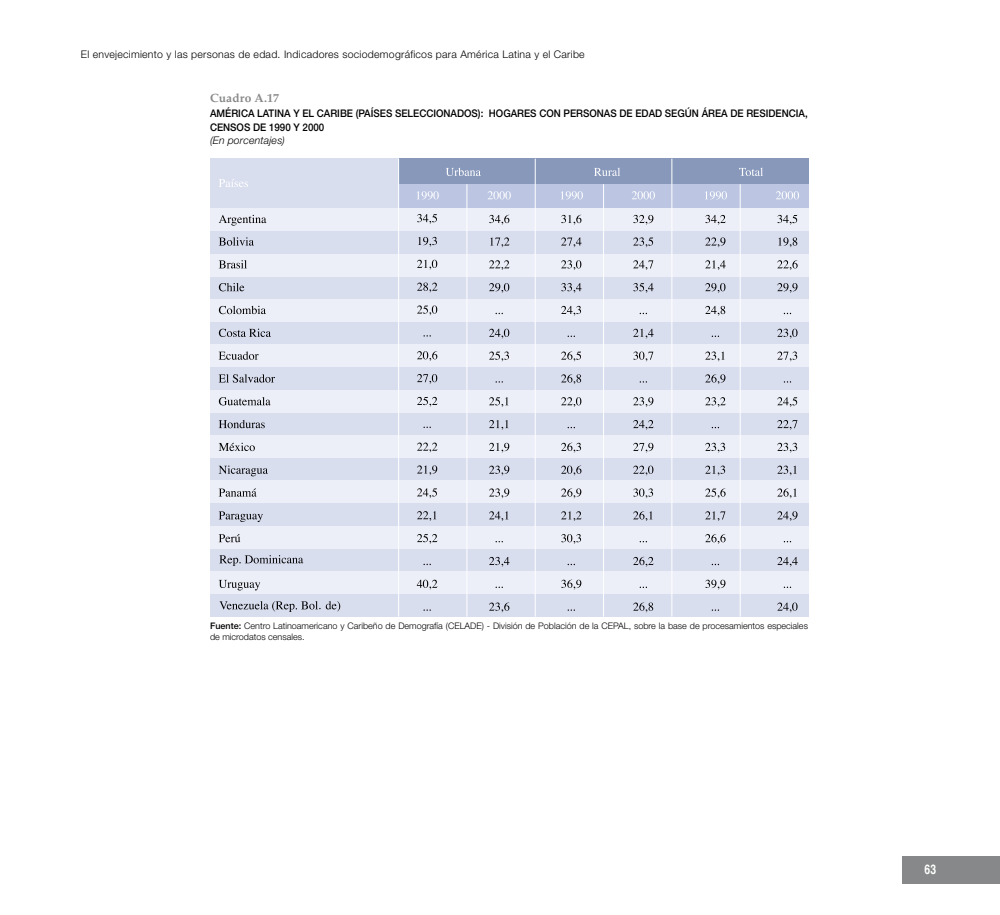
<style>
.page{position:relative;width:1000px;height:915px;background:#fff}
.page>*{position:absolute;margin:0;border:0;box-sizing:border-box;transform-origin:0 0}
.t1{font:700 condensed 13.2px "Helvetica";color:#fff;scale:.96 1}
.t2{font:700 12px "Palatino LT Std";letter-spacing:.01em;color:#878889}
.t3{font:500 10.5px "Helvetica Neue LT Std";color:#000;scale:.93 1}
.t4{font:300 10.5px "Helvetica Neue LT Std";letter-spacing:.025em;color:#000}
.t5{font:italic 300 10.5px "Helvetica Neue LT Std";letter-spacing:.02em;color:#000}
.t6{font:300 9px/10.8px "Helvetica Neue LT Std";color:#000}
.s1{font-weight:500}
</style>
<div class="page">
<div style="left:901px;top:855px;width:98px;height:28px;background:#878889"></div>
<div style="left:210px;top:159px;width:188px;height:55px;background:#d9deef"></div>
<div style="left:398px;top:159px;width:410px;height:55px;background:#8898bb"></div>
<div style="left:398px;top:184px;width:410px;height:25px;background:#bcc6e2"></div>
<div style="left:210px;top:231px;width:598px;height:23px;background:#d9deef"></div>
<div style="left:210px;top:208px;width:598px;height:23px;background:#eceff7"></div>
<div style="left:210px;top:276px;width:598px;height:23px;background:#d9deef"></div>
<div style="left:210px;top:254px;width:598px;height:22px;background:#eceff7"></div>
<div style="left:210px;top:321px;width:598px;height:23px;background:#d9deef"></div>
<div style="left:210px;top:299px;width:598px;height:22px;background:#eceff7"></div>
<div style="left:210px;top:367px;width:598px;height:23px;background:#d9deef"></div>
<div style="left:210px;top:344px;width:598px;height:23px;background:#eceff7"></div>
<div style="left:210px;top:412px;width:598px;height:23px;background:#d9deef"></div>
<div style="left:210px;top:390px;width:598px;height:22px;background:#eceff7"></div>
<div style="left:210px;top:457px;width:598px;height:23px;background:#d9deef"></div>
<div style="left:210px;top:435px;width:598px;height:22px;background:#eceff7"></div>
<div style="left:210px;top:503px;width:598px;height:22px;background:#d9deef"></div>
<div style="left:210px;top:480px;width:598px;height:23px;background:#eceff7"></div>
<div style="left:210px;top:548px;width:598px;height:23px;background:#d9deef"></div>
<div style="left:210px;top:525px;width:598px;height:23px;background:#eceff7"></div>
<div style="left:210px;top:593px;width:598px;height:23px;background:#d9deef"></div>
<div style="left:210px;top:571px;width:598px;height:22px;background:#eceff7"></div>
<svg style="left:446px;top:168px;width:34px;height:8px"></svg>
<svg style="left:594px;top:167px;width:26px;height:9px"></svg>
<svg style="left:739px;top:167px;width:24px;height:9px"></svg>
<svg style="left:219px;top:179px;width:29px;height:8px"></svg>
<svg style="left:417px;top:191px;width:21px;height:8px"></svg>
<svg style="left:488px;top:191px;width:22px;height:8px"></svg>
<svg style="left:561px;top:191px;width:21px;height:8px"></svg>
<svg style="left:632px;top:191px;width:22px;height:8px"></svg>
<svg style="left:705px;top:191px;width:21px;height:8px"></svg>
<svg style="left:776px;top:191px;width:22px;height:8px"></svg>
<svg style="left:219px;top:215px;width:47px;height:10px"></svg>
<svg style="left:417px;top:214px;width:20px;height:10px"></svg>
<svg style="left:489px;top:215px;width:20px;height:10px"></svg>
<svg style="left:561px;top:215px;width:20px;height:10px"></svg>
<svg style="left:633px;top:215px;width:20px;height:10px"></svg>
<svg style="left:705px;top:215px;width:20px;height:10px"></svg>
<svg style="left:777px;top:215px;width:20px;height:10px"></svg>
<svg style="left:219px;top:237px;width:35px;height:8px"></svg>
<svg style="left:418px;top:237px;width:19px;height:9px"></svg>
<svg style="left:490px;top:237px;width:19px;height:10px"></svg>
<svg style="left:561px;top:237px;width:20px;height:10px"></svg>
<svg style="left:633px;top:237px;width:20px;height:10px"></svg>
<svg style="left:705px;top:237px;width:20px;height:10px"></svg>
<svg style="left:778px;top:237px;width:19px;height:10px"></svg>
<svg style="left:219px;top:260px;width:28px;height:8px"></svg>
<svg style="left:417px;top:260px;width:20px;height:9px"></svg>
<svg style="left:489px;top:260px;width:20px;height:10px"></svg>
<svg style="left:561px;top:260px;width:20px;height:10px"></svg>
<svg style="left:633px;top:260px;width:20px;height:10px"></svg>
<svg style="left:705px;top:260px;width:20px;height:10px"></svg>
<svg style="left:777px;top:260px;width:20px;height:10px"></svg>
<svg style="left:219px;top:283px;width:25px;height:8px"></svg>
<svg style="left:417px;top:282px;width:20px;height:10px"></svg>
<svg style="left:489px;top:283px;width:20px;height:10px"></svg>
<svg style="left:561px;top:283px;width:20px;height:10px"></svg>
<svg style="left:633px;top:283px;width:20px;height:10px"></svg>
<svg style="left:705px;top:283px;width:20px;height:10px"></svg>
<svg style="left:777px;top:283px;width:20px;height:10px"></svg>
<svg style="left:219px;top:305px;width:47px;height:9px"></svg>
<svg style="left:417px;top:305px;width:20px;height:10px"></svg>
<svg style="left:561px;top:306px;width:20px;height:9px"></svg>
<svg style="left:705px;top:306px;width:20px;height:9px"></svg>
<svg style="left:219px;top:328px;width:52px;height:9px"></svg>
<svg style="left:489px;top:328px;width:20px;height:10px"></svg>
<svg style="left:567px;top:335px;width:8px;height:2px"></svg>
<svg style="left:633px;top:328px;width:20px;height:10px"></svg>
<svg style="left:777px;top:328px;width:20px;height:10px"></svg>
<svg style="left:219px;top:351px;width:39px;height:8px"></svg>
<svg style="left:417px;top:351px;width:20px;height:10px"></svg>
<svg style="left:489px;top:351px;width:20px;height:10px"></svg>
<svg style="left:561px;top:351px;width:20px;height:10px"></svg>
<svg style="left:633px;top:351px;width:20px;height:10px"></svg>
<svg style="left:705px;top:351px;width:19px;height:10px"></svg>
<svg style="left:777px;top:351px;width:20px;height:10px"></svg>
<svg style="left:219px;top:374px;width:56px;height:8px"></svg>
<svg style="left:417px;top:374px;width:20px;height:9px"></svg>
<svg style="left:561px;top:374px;width:20px;height:10px"></svg>
<svg style="left:705px;top:374px;width:20px;height:10px"></svg>
<svg style="left:219px;top:397px;width:51px;height:8px"></svg>
<svg style="left:417px;top:396px;width:20px;height:10px"></svg>
<svg style="left:489px;top:397px;width:19px;height:10px"></svg>
<svg style="left:561px;top:397px;width:20px;height:10px"></svg>
<svg style="left:633px;top:397px;width:20px;height:10px"></svg>
<svg style="left:705px;top:397px;width:20px;height:10px"></svg>
<svg style="left:777px;top:397px;width:20px;height:10px"></svg>
<svg style="left:219px;top:420px;width:46px;height:8px"></svg>
<svg style="left:423px;top:426px;width:8px;height:2px"></svg>
<svg style="left:489px;top:420px;width:19px;height:9px"></svg>
<svg style="left:633px;top:420px;width:20px;height:9px"></svg>
<svg style="left:777px;top:420px;width:20px;height:9px"></svg>
<svg style="left:219px;top:442px;width:36px;height:9px"></svg>
<svg style="left:417px;top:442px;width:20px;height:10px"></svg>
<svg style="left:489px;top:442px;width:20px;height:10px"></svg>
<svg style="left:561px;top:442px;width:20px;height:10px"></svg>
<svg style="left:633px;top:442px;width:20px;height:10px"></svg>
<svg style="left:705px;top:442px;width:20px;height:10px"></svg>
<svg style="left:777px;top:442px;width:20px;height:10px"></svg>
<svg style="left:219px;top:465px;width:49px;height:11px"></svg>
<svg style="left:417px;top:465px;width:20px;height:10px"></svg>
<svg style="left:489px;top:465px;width:20px;height:10px"></svg>
<svg style="left:561px;top:465px;width:20px;height:10px"></svg>
<svg style="left:633px;top:465px;width:20px;height:10px"></svg>
<svg style="left:705px;top:465px;width:20px;height:10px"></svg>
<svg style="left:777px;top:465px;width:19px;height:10px"></svg>
<svg style="left:219px;top:488px;width:37px;height:8px"></svg>
<svg style="left:417px;top:488px;width:20px;height:10px"></svg>
<svg style="left:489px;top:488px;width:20px;height:10px"></svg>
<svg style="left:561px;top:488px;width:20px;height:10px"></svg>
<svg style="left:633px;top:488px;width:20px;height:10px"></svg>
<svg style="left:705px;top:488px;width:20px;height:10px"></svg>
<svg style="left:777px;top:488px;width:19px;height:10px"></svg>
<svg style="left:219px;top:511px;width:44px;height:11px"></svg>
<svg style="left:417px;top:511px;width:19px;height:9px"></svg>
<svg style="left:489px;top:511px;width:19px;height:10px"></svg>
<svg style="left:561px;top:511px;width:20px;height:10px"></svg>
<svg style="left:633px;top:511px;width:19px;height:10px"></svg>
<svg style="left:705px;top:511px;width:20px;height:10px"></svg>
<svg style="left:777px;top:511px;width:20px;height:10px"></svg>
<svg style="left:219px;top:534px;width:21px;height:8px"></svg>
<svg style="left:417px;top:534px;width:20px;height:9px"></svg>
<svg style="left:561px;top:534px;width:20px;height:9px"></svg>
<svg style="left:705px;top:534px;width:20px;height:9px"></svg>
<svg style="left:423px;top:563px;width:8px;height:2px"></svg>
<svg style="left:489px;top:556px;width:20px;height:10px"></svg>
<svg style="left:633px;top:556px;width:20px;height:10px"></svg>
<svg style="left:777px;top:557px;width:20px;height:9px"></svg>
<svg style="left:219px;top:579px;width:41px;height:11px"></svg>
<svg style="left:417px;top:579px;width:20px;height:10px"></svg>
<svg style="left:561px;top:579px;width:20px;height:10px"></svg>
<svg style="left:705px;top:579px;width:20px;height:10px"></svg>
<svg style="left:489px;top:602px;width:20px;height:10px"></svg>
<svg style="left:633px;top:602px;width:20px;height:10px"></svg>
<svg style="left:777px;top:602px;width:20px;height:10px"></svg>
<hr style="left:739px;top:184px;width:1px;height:432px;background:#fff">
<hr style="left:671px;top:159px;width:1px;height:457px;background:#fff">
<hr style="left:603px;top:184px;width:1px;height:432px;background:#fff">
<hr style="left:534px;top:159px;width:1px;height:457px;background:#fff">
<hr style="left:466px;top:184px;width:1px;height:432px;background:#fff">
<hr style="left:398px;top:159px;width:1px;height:457px;background:#fff">
<svg style="left:219px;top:555px;width:84px;height:10px"></svg>
<svg style="left:326px;top:601px;width:14px;height:10px"></svg>
<svg style="left:219px;top:601px;width:101px;height:10px"></svg>
<p class="t4" style="left:81px;top:48px;width:505px">El envejecimiento y las personas de edad. Indicadores sociodemográficos para América Latina y el Caribe</p>
<h2 class="t2" style="left:210px;top:91px;width:71px">Cuadro A.17</h2>
<p class="t3" style="left:210px;top:107px;width:113px">AMÉRICA LATINA Y ELCA</p>
<p class="t3" style="left:330px;top:107px;width:514px">RIBE (PAÍSES SELECCIONADOS): HOGARES CON PERSONAS DE EDAD SEGÚN ÁREA DE RESIDENCIA,</p>
<p class="t3" style="left:210px;top:121px;width:124px">CENSOS DE 1990 Y 2000</p>
<p class="t5" style="left:210px;top:134px;width:76px">(En porcentajes)</p>
<p class="t6" style="left:210px;top:619px;width:599px"><span class="s1">FUENTE:</span> Centro Latinoamericano y Caribeño de Demografía (CELADE) - División de Población de la CEPAL, sobre la base de procesamientos especiales de microdatos censales.</p>
<h1 class="t1" style="left:924px;top:861px;width:7px">63</h1>
</div>
